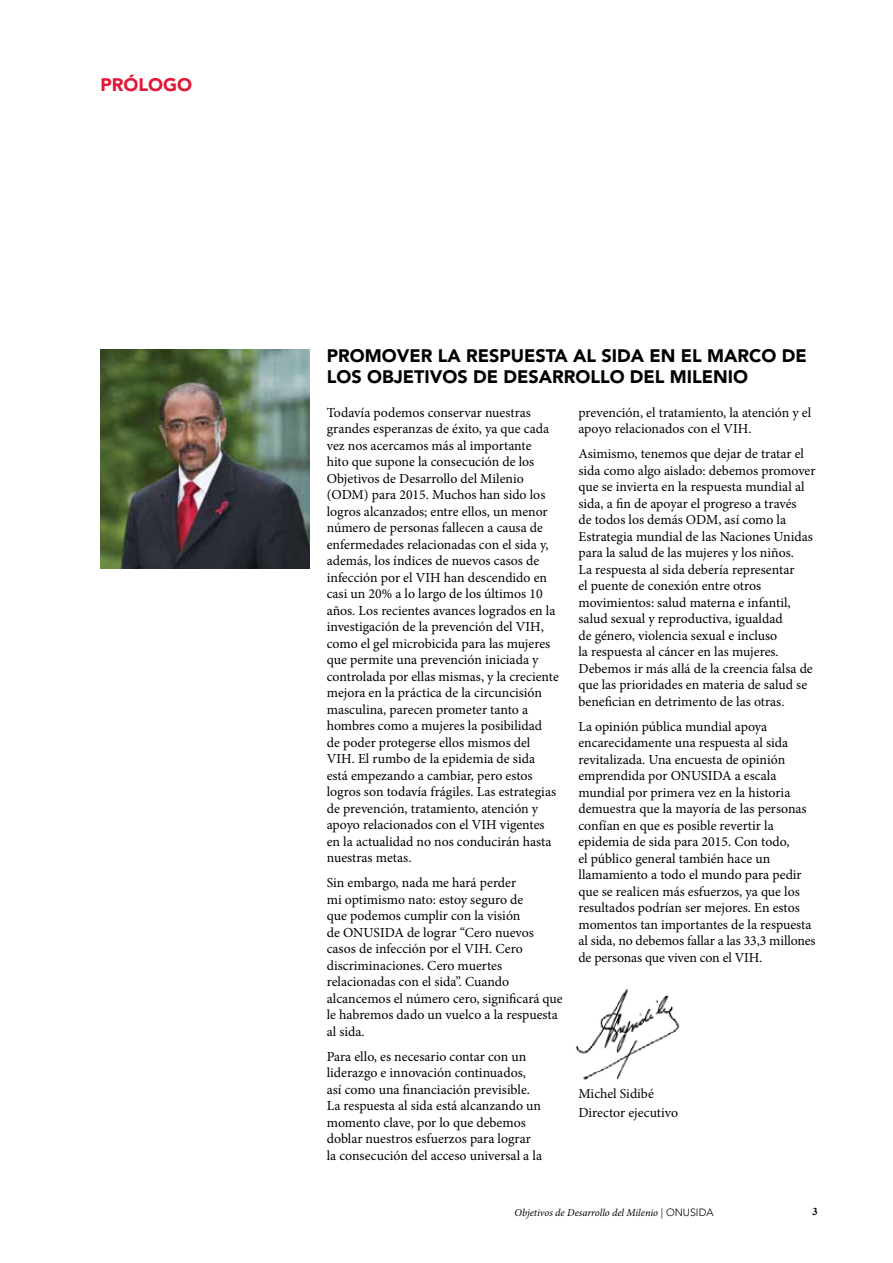
<style>
.page{position:relative;width:893px;height:1263px;background:#fff}
.page>*{position:absolute;margin:0;border:0;box-sizing:border-box;transform-origin:0 0}
.t1{font:900 18px "Avenir";color:#000}
.t2{font:900 18px "Avenir";color:#e31837}
.t3{font:13.8px/16.5px "Minion Pro";color:#000}
.t4{font:italic 10.5px "Minion Pro";letter-spacing:-.005em;color:#000}
.t5{font:700 10.5px "Times New Roman";color:#000}
.s1{font-family:"Avenir";font-weight:300;font-style:normal}
</style>
<div class="page">
<img style="left:575px;top:989px;width:105px;height:91px">
<img style="left:101px;top:350px;width:208px;height:218px">
<h1 class="t2" style="left:101px;top:74px;width:92px">PRÓLOGO</h1>
<h1 class="t1" style="left:327px;top:345px;width:39px">PROMOV</h1>
<h1 class="t1" style="left:409px;top:345px;width:204px">ER LA RESPUESTA AL SIDA</h1>
<h1 class="t1" style="left:649px;top:345px;width:159px">EN EL MARCO DE</h1>
<h1 class="t1" style="left:327px;top:366px;width:109px">LOS OBJETIVOS</h1>
<h1 class="t1" style="left:473px;top:366px;width:253px">DE DESARROLLO DEL MILENIO</h1>
<p class="t3" style="left:327px;top:404px;width:234px">Todavía podemos conservar nuestras grandes esperanzas de éxito, ya que cada vez nos acercamos más al importante<br>hito que supone la consecución de los Objetivos de Desarrollo del Milenio (ODM) para 2015. Muchos han sido los logros alcanzados; entre ellos, un menor número de personas fallecen a causa de enfermedades relacionadas con el sida y, además, los índices de nuevos casos de infección por el VIH han descendido en casi un 20% a lo largo de los últimos 10 años. Los recientes avances logrados en la investigación de la prevención del VIH, como el gel microbicida para las mujeres que permite una prevención iniciada y controlada por ellas mismas, y la creciente mejora en la práctica de la circuncisión masculina, parecen prometer tanto a hombres como a mujeres la posibilidad de poder protegerse ellos mismos del VIH. El rumbo de la epidemia de sida está empezando a cambiar, pero estos logros son todavía frágiles. Las estrategias de prevención, tratamiento, atención y apoyo relacionados con el VIH vigentes en la actualidad no nos conducirán hasta nuestras metas.</p>
<p class="t3" style="left:327px;top:875px;width:237px">Sin embargo, nada me hará perder<br>mi optimismo nato: estoy seguro de<br>que podemos cumplir con la visión<br>de ONUSIDA de lograr “Cero nuevos casos de infección por el VIH. Cero discriminaciones. Cero muertes relacionadas con el sida”. Cuando alcancemos el número cero, significará que le habremos dado un vuelco a la respuesta al sida.</p>
<p class="t3" style="left:327px;top:1048px;width:217px">Para ello, es necesario contar con un liderazgo e innovación continuados, así como una financiación previsible.<br>La respuesta al sida está alcanzando un momento clave, por lo que debemos doblar nuestros esfuerzos para lograr la consecución del acceso universal a la</p>
<p class="t3" style="left:578px;top:404px;width:234px">prevención, el tratamiento, la atención y el apoyo relacionados con el VIH.</p>
<p class="t3" style="left:578px;top:445px;width:239px">Asimismo, tenemos que dejar de tratar el sida como algo aislado: debemos promover que se invierta en la respuesta mundial al sida, a fin de apoyar el progreso a través<br>de todos los demás ODM, así como la Estrategia mundial de las Naciones Unidas para la salud de las mujeres y los niños.<br>La respuesta al sida debería representar<br>el puente de conexión entre otros movimientos: salud materna e infantil, salud sexual y reproductiva, igualdad<br>de género, violencia sexual e incluso<br>la respuesta al cáncer en las mujeres.<br>Debemos ir más allá de la creencia falsa de que las prioridades en materia de salud se benefician en detrimento de las otras.</p>
<p class="t3" style="left:578px;top:718px;width:239px">La opinión pública mundial apoya encarecidamente una respuesta al sida revitalizada. Una encuesta de opinión emprendida por ONUSIDA a escala mundial por primera vez en la historia demuestra que la mayoría de las personas confían en que es posible revertir la epidemia de sida para 2015. Con todo,<br>el público general también hace un llamamiento a todo el mundo para pedir que se realicen más esfuerzos, ya que los resultados podrían ser mejores. En estos momentos tan importantes de la respuesta al sida, no debemos fallar a las 33,3 millones de personas que viven con el VIH.</p>
<p class="t3" style="left:578px;top:1084px;width:101px;line-height:19px">Michel Sidibé<br>Director ejecutivo</p>
<p class="t4" style="left:515px;top:1205px;width:201px">Objetivos de Desarrollo del Milenio <span class="s1">| ONUSIDA</span></p>
<p class="t5" style="left:812px;top:1204px;width:7px">3</p>
</div>
